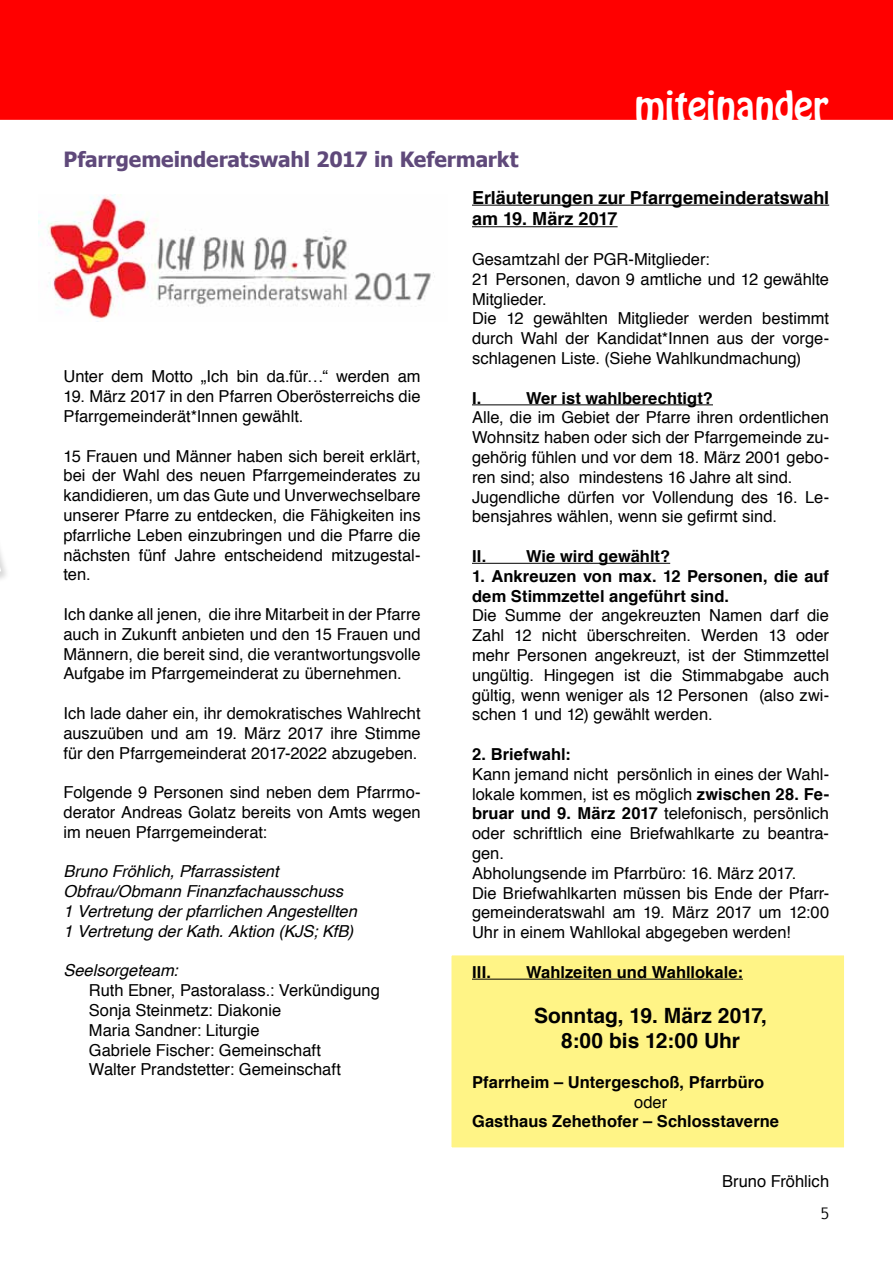
<style>
.page{position:relative;width:893px;height:1263px;background:#fff}
.page>*{position:absolute;margin:0;border:0;box-sizing:border-box;transform-origin:0 0}
.t1{font:36px "Hobo Std";color:#fff}
.t2{font:700 21px "Tahoma";letter-spacing:-.01em;color:#5f497a}
.t3{font:700 21px/25.2px "Helvetica";letter-spacing:-.005em;color:#000;text-align:center}
.t4{font:700 18px/21.6px "Helvetica";color:#000}
.t5{font:16.5px/19.8px "Helvetica";color:#000}
.t6{font:700 16.5px/19.8px "Helvetica";letter-spacing:.005em;color:#000}
.t7{font:italic 16.5px/19.8px "Helvetica";letter-spacing:-.005em;color:#000}
.t8{font:15px "Euphemia UCAS";color:#000}
.s1{font-weight:700}
</style>
<div class="page">
<div style="left:0;top:0;width:893px;height:120px;background:#f00"></div>
<div style="left:438px;top:942px;width:419px;height:219px;background:#fff486;border:14px solid #fff"></div>
<svg style="left:0;top:551px;width:6px;height:28px"></svg>
<hr style="left:472px;top:205px;width:357px;height:1px;background:#000">
<hr style="left:472px;top:226px;width:146px;height:1px;background:#000">
<hr style="left:472px;top:404px;width:241px;height:1px;background:#000">
<hr style="left:472px;top:563px;width:198px;height:1px;background:#000">
<hr style="left:472px;top:979px;width:271px;height:1px;background:#000">
<img style="left:38px;top:195px;width:397px;height:124px">
<p class="t2" style="left:63px;top:145px;width:457px">Pfarrgemeinderatswahl 2017 in Kefermarkt</p>
<h1 class="t1" style="left:635px;top:81px;width:195px">miteinander</h1>
<p class="t5" style="left:63px;top:367px;width:359px">Unter dem Motto „Ich bin da.für…“ werden am</p>
<p class="t5" style="left:63px;top:387px;width:359px">19. März 2017 in den Pfarren Oberösterreichs die<br>Pfarrgemeinderät*Innen gewählt.</p>
<p class="t5" style="left:63px;top:446px;width:359px;text-align:justify">15 Frauen und Männer haben sich bereit erklärt, bei der Wahl des neuen Pfarrgemeinderates zu kandidieren, um das Gute und Unverwechselbare unserer Pfarre zu entdecken, die Fähigkeiten ins pfarrliche Leben einzubringen und die Pfarre die nächsten fünf Jahre entscheidend mitzugestal&shy;ten.</p>
<p class="t5" style="left:63px;top:605px;width:359px;text-align:justify">Ich danke all jenen, die ihre Mitarbeit in der Pfarre auch in Zukunft anbieten und den 15 Frauen und Männern, die bereit sind, die verantwortungsvolle Aufgabe im Pfarrgemeinderat zu übernehmen.</p>
<p class="t5" style="left:63px;top:704px;width:359px;text-align:justify">Ich lade daher ein, ihr demokratisches Wahlrecht auszuüben und am 19. März 2017 ihre Stimme für den Pfarrgemeinderat 2017-2022 abzugeben.</p>
<p class="t5" style="left:63px;top:783px;width:359px;text-align:justify">Folgende 9 Personen sind neben dem Pfarrmo&shy;derator Andreas Golatz bereits von Amts wegen im neuen Pfarrgemeinderat:</p>
<p class="t7" style="left:63px;top:862px;width:295px">Bruno Fröhlich, Pfarrassistent Obfrau/Obmann Finanzfachausschuss<br>1 Vertretung der pfarrlichen Angestellten 1 Vertretung der Kath. Aktion (KJS; KfB)</p>
<p class="t7" style="left:63px;top:961px;width:116px">Seelsorgeteam:</p>
<p class="t5" style="left:89px;top:981px;width:292px">Ruth Ebner, Pastoralass.: Verkündigung<br>Sonja Steinmetz: Diakonie<br>Maria Sandner: Liturgie<br>Gabriele Fischer: Gemeinschaft<br>Walter Prandstetter: Gemeinschaft</p>
<p class="t4" style="left:472px;top:187px;width:359px">Erläuterungen zur Pfarrgemeinderatswahl am 19. März 2017</p>
<p class="t5" style="left:472px;top:250px;width:359px">Gesamtzahl der PGR-Mitglieder:<br>21 Personen, davon 9 amtliche und 12 gewählte Mitglieder.<br>Die 12 gewählten Mitglieder werden bestimmt durch Wahl der Kandidat*Innen aus der vorge&shy;schlagenen Liste. (Siehe Wahlkundmachung)</p>
<p class="t6" style="left:472px;top:388px;width:11px">I.</p>
<p class="t6" style="left:526px;top:388px;width:188px">Wer ist wahlberechtigt?</p>
<p class="t5" style="left:472px;top:408px;width:359px">Alle, die im Gebiet der Pfarre ihren ordentlichen Wohnsitz haben oder sich der Pfarrgemeinde zu&shy;gehörig fühlen und vor dem 18. März 2001 gebo&shy;ren sind; also mindestens 16 Jahre alt sind.<br>Jugendliche dürfen vor Vollendung des 16. Le&shy;bensjahres wählen, wenn sie gefirmt sind.</p>
<p class="t6" style="left:472px;top:546px;width:16px">II.</p>
<p class="t6" style="left:526px;top:546px;width:146px">Wie wird gewählt?</p>
<p class="t6" style="left:472px;top:566px;width:359px">1. Ankreuzen von max. 12 Personen, die auf dem Stimmzettel angeführt sind.</p>
<p class="t5" style="left:472px;top:606px;width:359px;text-align:justify">Die Summe der angekreuzten Namen darf die Zahl 12 nicht überschreiten. Werden 13 oder mehr Personen angekreuzt, ist der Stimmzettel ungültig. Hingegen ist die Stimmabgabe auch gültig, wenn weniger als 12 Personen (also zwi&shy;schen 1 und 12) gewählt werden.</p>
<p class="t6" style="left:472px;top:744px;width:100px">2. Briefwahl:</p>
<p class="t5" style="left:472px;top:765px;width:359px">Kann jemand nicht persönlich in eines der Wahl&shy;lokale kommen, ist es möglich <span class="s1">zwischen 28. Fe&shy;bruar und 9. März 2017</span> telefonisch, persönlich oder schriftlich eine Briefwahlkarte zu beantra&shy;gen.<br>Abholungsende im Pfarrbüro: 16. März 2017.<br>Die Briefwahlkarten müssen bis Ende der Pfarr&shy;gemeinderatswahl am 19. März 2017 um 12:00<br>Uhr in einem Wahllokal abgegeben werden!</p>
<p class="t6" style="left:472px;top:962px;width:21px">III.</p>
<p class="t6" style="left:526px;top:962px;width:218px">Wahlzeiten und Wahllokale:</p>
<p class="t3" style="left:534px;top:1003px;width:235px">Sonntag, 19. März 2017,<br>8:00 bis 12:00 Uhr</p>
<p class="t6" style="left:472px;top:1072px;width:294px">Pfarrheim – Untergeschoß, Pfarrbüro</p>
<p class="t5" style="left:634px;top:1092px;width:35px">oder</p>
<p class="t6" style="left:472px;top:1112px;width:309px">Gasthaus Zehethofer – Schlosstaverne</p>
<p class="t5" style="left:722px;top:1171px;width:108px">Bruno Fröhlich</p>
<p class="t8" style="left:820px;top:1203px;width:10px">5</p>
</div>
